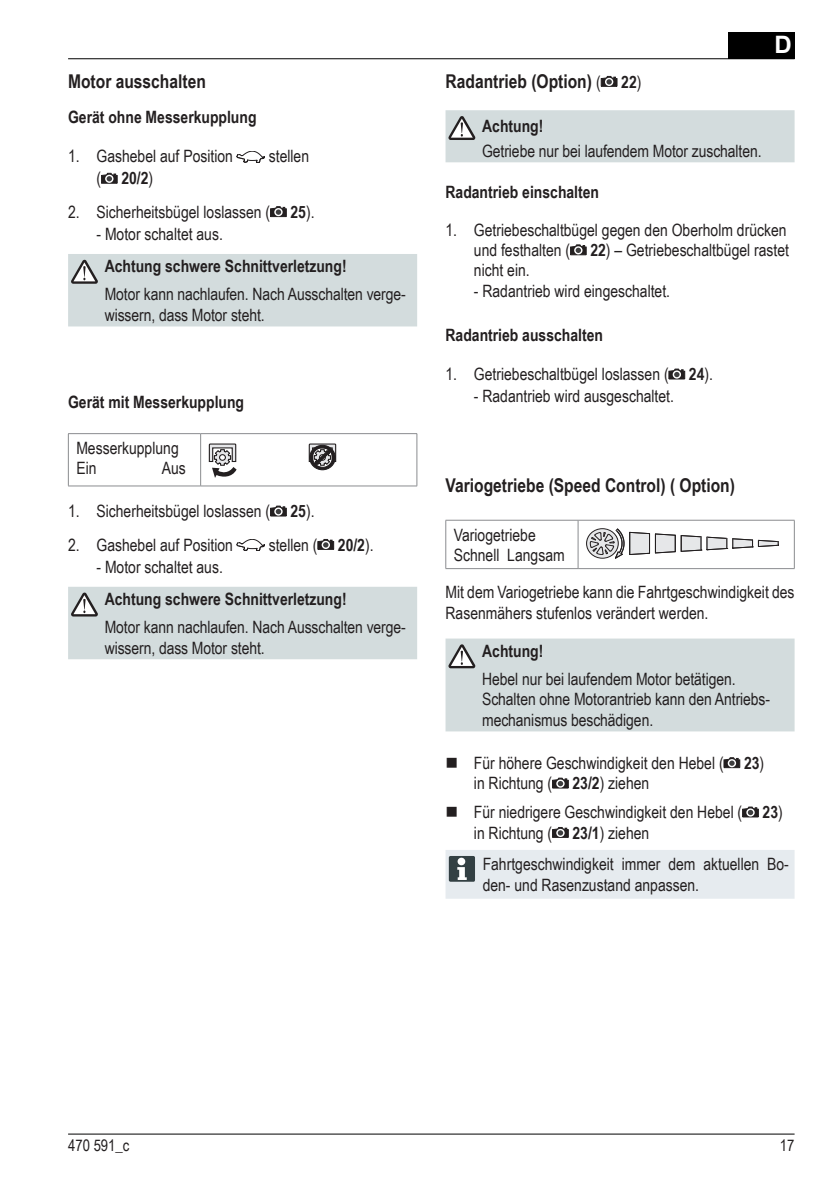
<style>
.page{position:relative;width:840px;height:1191px;background:#fff}
.page>*{position:absolute;margin:0;border:0;box-sizing:border-box;transform-origin:0 0}
.t1{font:700 24px "Arial";color:#fff}
.t2{font:700 19px "Arial Narrow";color:#231f20}
.t3{font:17px/20.4px "Arial Narrow";color:#231f20}
.t4{font:700 17px "Arial Narrow";color:#231f20}
.t5{font:16px "Arial Narrow";color:#231f20}
.s1{font-weight:400}
.s2{font-weight:700}
.s3{font-weight:400;font-size:17px}
.s4{font-size:17px}
</style>
<div class="page">
<div style="left:727px;top:32px;width:67px;height:27px;background:#000"></div>
<hr style="left:68px;top:1133px;width:726px;height:1px;background:#000">
<hr style="left:68px;top:58px;width:726px;height:1px;background:#000">
<hr style="left:445px;top:520px;width:132px;height:1px;background:#8a8c8f">
<hr style="left:445px;top:520px;width:1px;height:48px;background:#8a8c8f">
<hr style="left:577px;top:520px;width:217px;height:1px;background:#8a8c8f">
<hr style="left:577px;top:520px;width:1px;height:48px;background:#8a8c8f">
<hr style="left:793px;top:520px;width:1px;height:48px;background:#8a8c8f">
<hr style="left:445px;top:568px;width:132px;height:1px;background:#8a8c8f">
<hr style="left:577px;top:568px;width:217px;height:1px;background:#8a8c8f">
<svg style="left:586px;top:528px;width:32px;height:30px"></svg>
<div style="left:585px;top:528px;width:33px;height:30px;border:1px solid #231f20;border-radius:50%"></div>
<svg style="left:589px;top:528px;width:189px;height:30px"></svg>
<div style="left:445px;top:638px;width:349px;height:93px;background:#d3dcdd"></div>
<svg style="left:723px;top:757px;width:16px;height:11px"></svg>
<svg style="left:552px;top:777px;width:16px;height:11px"></svg>
<svg style="left:742px;top:806px;width:16px;height:11px"></svg>
<svg style="left:552px;top:827px;width:16px;height:11px"></svg>
<div style="left:445px;top:850px;width:349px;height:48px;background:#e6ebef"></div>
<div style="left:457px;top:857px;width:8px;height:8px;background:#fff;border-radius:50%"></div>
<svg style="left:600px;top:76px;width:17px;height:11px"></svg>
<div style="left:445px;top:110px;width:349px;height:52px;background:#d3dcdd"></div>
<svg style="left:570px;top:244px;width:16px;height:11px"></svg>
<svg style="left:668px;top:369px;width:16px;height:10px"></svg>
<hr style="left:68px;top:433px;width:132px;height:1px;background:#8a8c8f">
<hr style="left:68px;top:434px;width:1px;height:52px;background:#8a8c8f">
<hr style="left:200px;top:433px;width:217px;height:1px;background:#8a8c8f">
<hr style="left:200px;top:434px;width:1px;height:52px;background:#8a8c8f">
<hr style="left:416px;top:434px;width:1px;height:52px;background:#8a8c8f">
<hr style="left:68px;top:485px;width:132px;height:1px;background:#8a8c8f">
<hr style="left:200px;top:485px;width:217px;height:1px;background:#8a8c8f">
<svg style="left:308px;top:443px;width:29px;height:28px"></svg>
<svg style="left:208px;top:443px;width:29px;height:35px"></svg>
<svg style="left:270px;top:505px;width:16px;height:11px"></svg>
<svg style="left:237px;top:539px;width:28px;height:11px"></svg>
<svg style="left:317px;top:539px;width:17px;height:11px"></svg>
<div style="left:68px;top:587px;width:349px;height:72px;background:#d3dcdd"></div>
<svg style="left:237px;top:151px;width:28px;height:11px"></svg>
<svg style="left:101px;top:173px;width:16px;height:11px"></svg>
<svg style="left:270px;top:206px;width:16px;height:11px"></svg>
<div style="left:68px;top:254px;width:349px;height:72px;background:#d3dcdd"></div>
<p class="t2" style="left:68px;top:66px;width:139px">Motor ausschalten</p>
<p class="t4" style="left:68px;top:105px;width:190px">Gerät ohne Messerkupplung</p>
<p class="t3" style="left:68px;top:146px;width:166px">1. Gashebel auf Position</p>
<p class="t3" style="left:269px;top:146px;width:42px">stellen</p>
<p class="t4" style="left:96px;top:166px;width:58px"><span class="s1">(</span> 20/2<span class="s1">)</span></p>
<p class="t3" style="left:68px;top:201px;width:248px">2. Sicherheitsbügel loslassen ( <span class="s2">25</span>).</p>
<p class="t3" style="left:96px;top:223px;width:128px">- Motor schaltet aus.</p>
<p class="t4" style="left:105px;top:253px;width:243px">Achtung schwere Schnittverletzung!</p>
<p class="t3" style="left:105px;top:283px;width:302px">Motor kann nachlaufen. Nach Ausschalten verge&shy;wissern, dass Motor steht.</p>
<p class="t4" style="left:68px;top:389px;width:177px">Gerät mit Messerkupplung</p>
<p class="t3" style="left:76px;top:437px;width:104px">Messerkupplung<br>Ein</p>
<p class="t3" style="left:162px;top:457px;width:26px">Aus</p>
<p class="t3" style="left:68px;top:500px;width:248px">1. Sicherheitsbügel loslassen ( <span class="s2">25</span>).</p>
<p class="t3" style="left:68px;top:534px;width:166px">2. Gashebel auf Position</p>
<p class="t3" style="left:268px;top:534px;width:106px">stellen ( <span class="s2">20/2</span>).</p>
<p class="t3" style="left:96px;top:556px;width:128px">- Motor schaltet aus.</p>
<p class="t4" style="left:105px;top:586px;width:243px">Achtung schwere Schnittverletzung!</p>
<p class="t3" style="left:105px;top:616px;width:302px">Motor kann nachlaufen. Nach Ausschalten verge&shy;wissern, dass Motor steht.</p>
<h1 class="t1" style="left:774px;top:29px;width:19px">D</h1>
<p class="t2" style="left:445px;top:66px;width:197px">Radantrieb (Option) <span class="s3">(</span> <span class="s4">22</span><span class="s3">)</span></p>
<p class="t4" style="left:482px;top:113px;width:63px">Achtung!</p>
<p class="t3" style="left:482px;top:140px;width:281px">Getriebe nur bei laufendem Motor zuschalten.</p>
<p class="t4" style="left:445px;top:179px;width:155px">Radantrieb einschalten</p>
<p class="t3" style="left:473px;top:219px;width:316px;text-indent:-28px">1. Getriebeschaltbügel gegen den Oberholm drücken und festhalten ( <span class="s2">22</span>) – Getriebeschaltbügel rastet nicht ein.</p>
<p class="t3" style="left:473px;top:280px;width:198px">- Radantrieb wird eingeschaltet.</p>
<p class="t4" style="left:445px;top:322px;width:159px">Radantrieb ausschalten</p>
<p class="t3" style="left:445px;top:363px;width:269px">1. Getriebeschaltbügel loslassen ( <span class="s2">24</span>).</p>
<p class="t3" style="left:473px;top:385px;width:201px">- Radantrieb wird ausgeschaltet.</p>
<p class="t2" style="left:445px;top:471px;width:291px">Variogetriebe (Speed Control) ( Option)</p>
<p class="t3" style="left:453px;top:524px;width:112px">Variogetriebe<br>Schnell Langsam</p>
<p class="t3" style="left:445px;top:581px;width:350px">Mit dem Variogetriebe kann die Fahrtgeschwindigkeit des<br>Rasenmähers stufenlos verändert werden.</p>
<p class="t4" style="left:482px;top:638px;width:63px">Achtung!</p>
<p class="t3" style="left:482px;top:668px;width:289px">Hebel nur bei laufendem Motor betätigen.<br>Schalten ohne Motorantrieb kann den Antriebs&shy;mechanismus beschädigen.</p>
<p class="t3" style="left:473px;top:752px;width:291px">Für höhere Geschwindigkeit den Hebel ( <span class="s2">23</span>) in Richtung ( <span class="s2">23/2</span>) ziehen</p>
<p class="t3" style="left:473px;top:801px;width:310px">Für niedrigere Geschwindigkeit den Hebel ( <span class="s2">23</span>) in Richtung ( <span class="s2">23/1</span>) ziehen</p>
<p class="t3" style="left:482px;top:853px;width:307px">Fahrtgeschwindigkeit immer dem aktuellen Bo&shy;den- und Rasenzustand anpassen.</p>
<p class="t5" style="left:68px;top:1133px;width:63px">470 591_c</p>
<p class="t5" style="left:779px;top:1133px;width:16px">17</p>
</div>
